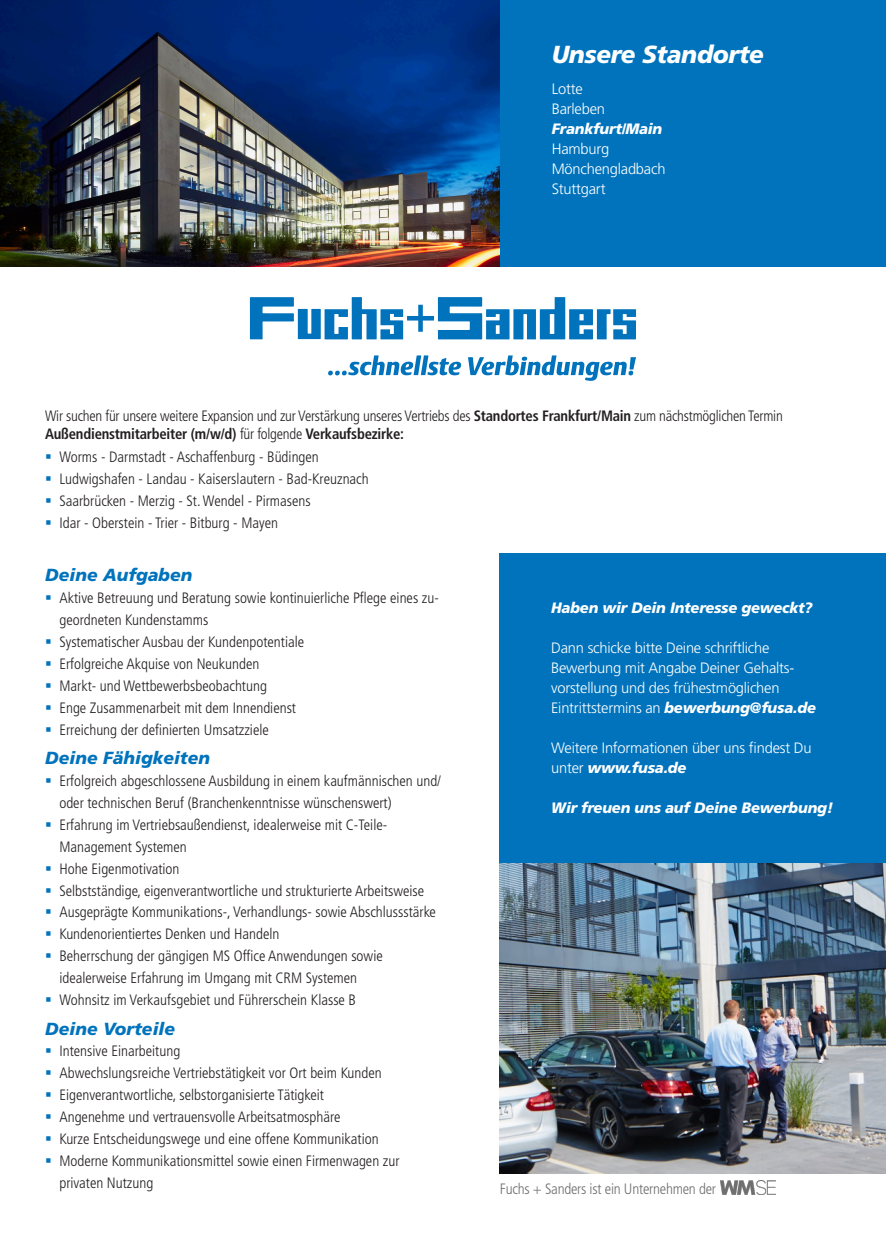
<style>
.page{position:relative;width:886px;height:1241px;background:#fff}
.page>*{position:absolute;margin:0;border:0;box-sizing:border-box;transform-origin:0 0}
.Headline_Standorte_w{font:italic 900 24.62px "Frutiger LT Std";letter-spacing:-.015em;color:#fff}
.Headline_Aufzaehlung{font:italic 900 17.5px "Frutiger LT Std";color:#0073bc}
.Fließtext{font:300 condensed 15px/21.9px "Frutiger LT Std";color:#231f20}
.Standorte_weiss{font:300 15px/20px "Frutiger LT Std";letter-spacing:-.015em;color:#fff}
.Standorte_weiss_fett{font:italic 900 15px "Frutiger LT Std";letter-spacing:-.015em;color:#fff}
.t1{font:300 condensed 15px "Frutiger LT Std";letter-spacing:-.015em;color:#706f6f}
.Standorte_weiss-2{font:italic 900 15px "Frutiger LT Std";letter-spacing:-.015em;color:#fff}
.s1{font-weight:700}
.s2{font-weight:900;font-style:italic}
</style>
<div class="page">
<div style="left:500px;top:553px;width:386px;height:310px;background:#0073bc"></div>
<img style="left:720px;top:1180px;width:55px;height:13px">
<div style="left:500px;top:0;width:386px;height:267px;background:#0073bc"></div>
<svg style="left:328px;top:355px;width:133px;height:20px"></svg>
<svg style="left:468px;top:355px;width:168px;height:26px"></svg>
<svg style="left:250px;top:297px;width:386px;height:42px"></svg>
<img style="left:0;top:0;width:500px;height:267px">
<img style="left:500px;top:863px;width:386px;height:309px">
<p class="Headline_Standorte_w" style="left:552px;top:40px;width:214px">Unsere Standorte</p>
<p class="Standorte_weiss" style="left:552px;top:79px;width:32px">Lotte</p>
<p class="Standorte_weiss" style="left:552px;top:99px;width:55px">Barleben</p>
<p class="Standorte_weiss_fett" style="left:552px;top:120px;width:112px">Frankfurt/Main</p>
<p class="Standorte_weiss" style="left:552px;top:139px;width:59px">Hamburg</p>
<p class="Standorte_weiss" style="left:552px;top:159px;width:115px">Mönchengladbach</p>
<p class="Standorte_weiss" style="left:552px;top:179px;width:55px">Stuttgart</p>
<p class="Fließtext" style="left:45px;top:406px;width:739px;line-height:18.8px">Wir suchen für unsere weitere Expansion und zur Verstärkung unseres Vertriebs des <span class="s1">Standortes Frankfurt/Main</span> zum nächstmöglichen Termin<br><span class="s1">Außendienstmitarbeiter (m/w/d)</span> für folgende <span class="s1">Verkaufsbezirke:</span></p>
<p class="Fließtext" style="left:59px;top:446px;width:261px">Worms - Darmstadt - Aschaffenburg - Büdingen</p>
<p class="Fließtext" style="left:59px;top:468px;width:311px">Ludwigshafen - Landau - Kaiserslautern - Bad-Kreuznach</p>
<p class="Fließtext" style="left:59px;top:490px;width:253px">Saarbrücken - Merzig - St. Wendel - Pirmasens</p>
<p class="Fließtext" style="left:59px;top:512px;width:220px">Idar - Oberstein - Trier - Bitburg - Mayen</p>
<p class="Headline_Aufzaehlung" style="left:45px;top:564px;width:149px">Deine Aufgaben</p>
<p class="Fließtext" style="left:59px;top:587px;width:381px">Aktive Betreuung und Beratung sowie kontinuierliche Pflege eines zu&shy;geordneten Kundenstamms</p>
<p class="Fließtext" style="left:59px;top:631px;width:246px">Systematischer Ausbau der Kundenpotentiale</p>
<p class="Fließtext" style="left:59px;top:653px;width:202px">Erfolgreiche Akquise von Neukunden</p>
<p class="Fließtext" style="left:59px;top:674px;width:209px">Markt- und Wettbewerbsbeobachtung</p>
<p class="Fließtext" style="left:59px;top:696px;width:238px">Enge Zusammenarbeit mit dem Innendienst</p>
<p class="Fließtext" style="left:59px;top:718px;width:211px">Erreichung der definierten Umsatzziele</p>
<p class="Headline_Aufzaehlung" style="left:45px;top:747px;width:166px">Deine Fähigkeiten</p>
<p class="Fließtext" style="left:59px;top:770px;width:383px">Erfolgreich abgeschlossene Ausbildung in einem kaufmännischen und/ oder technischen Beruf (Branchenkenntnisse wünschenswert)</p>
<p class="Fließtext" style="left:59px;top:813px;width:329px">Erfahrung im Vertriebsaußendienst, idealerweise mit C-Teile-<br>Management Systemen</p>
<p class="Fließtext" style="left:59px;top:857px;width:122px">Hohe Eigenmotivation</p>
<p class="Fließtext" style="left:59px;top:879px;width:366px">Selbstständige, eigenverantwortliche und strukturierte Arbeitsweise</p>
<p class="Fließtext" style="left:59px;top:901px;width:378px">Ausgeprägte Kommunikations-, Verhandlungs- sowie Abschlussstärke</p>
<p class="Fließtext" style="left:59px;top:923px;width:222px">Kundenorientiertes Denken und Handeln</p>
<p class="Fließtext" style="left:59px;top:945px;width:325px">Beherrschung der gängigen MS Office Anwendungen sowie idealerweise Erfahrung im Umgang mit CRM Systemen</p>
<p class="Fließtext" style="left:59px;top:988px;width:298px">Wohnsitz im Verkaufsgebiet und Führerschein Klasse B</p>
<p class="Headline_Aufzaehlung" style="left:45px;top:1017px;width:131px">Deine Vorteile</p>
<p class="Fließtext" style="left:59px;top:1040px;width:122px">Intensive Einarbeitung</p>
<p class="Fließtext" style="left:59px;top:1062px;width:324px">Abwechslungsreiche Vertriebstätigkeit vor Ort beim Kunden</p>
<p class="Fließtext" style="left:59px;top:1084px;width:266px">Eigenverantwortliche, selbstorganisierte Tätigkeit</p>
<p class="Fließtext" style="left:59px;top:1105px;width:283px">Angenehme und vertrauensvolle Arbeitsatmosphäre</p>
<p class="Fließtext" style="left:59px;top:1127px;width:321px">Kurze Entscheidungswege und eine offene Kommunikation</p>
<p class="Fließtext" style="left:59px;top:1149px;width:342px">Moderne Kommunikationsmittel sowie einen Firmenwagen zur privaten Nutzung</p>
<p class="Standorte_weiss_fett" style="left:551px;top:598px;width:263px">Haben wir Dein Interesse geweckt?</p>
<p class="Standorte_weiss" style="left:551px;top:637px;width:266px">Dann schicke bitte Deine schriftliche Bewerbung mit Angabe Deiner Gehalts&shy;vorstellung und des frühestmöglichen Eintrittstermins an <span class="s2">bewerbung@fusa.de</span></p>
<p class="Standorte_weiss" style="left:551px;top:737px;width:262px">Weitere Informationen über uns findest Du unter <span class="s2">www.fusa.de</span></p>
<p class="Standorte_weiss-2" style="left:551px;top:798px;width:284px">Wir freuen uns auf Deine Bewerbung!</p>
<p class="t1" style="left:500px;top:1180px;width:218px">Fuchs + Sanders ist ein Unternehmen der</p>
</div>
